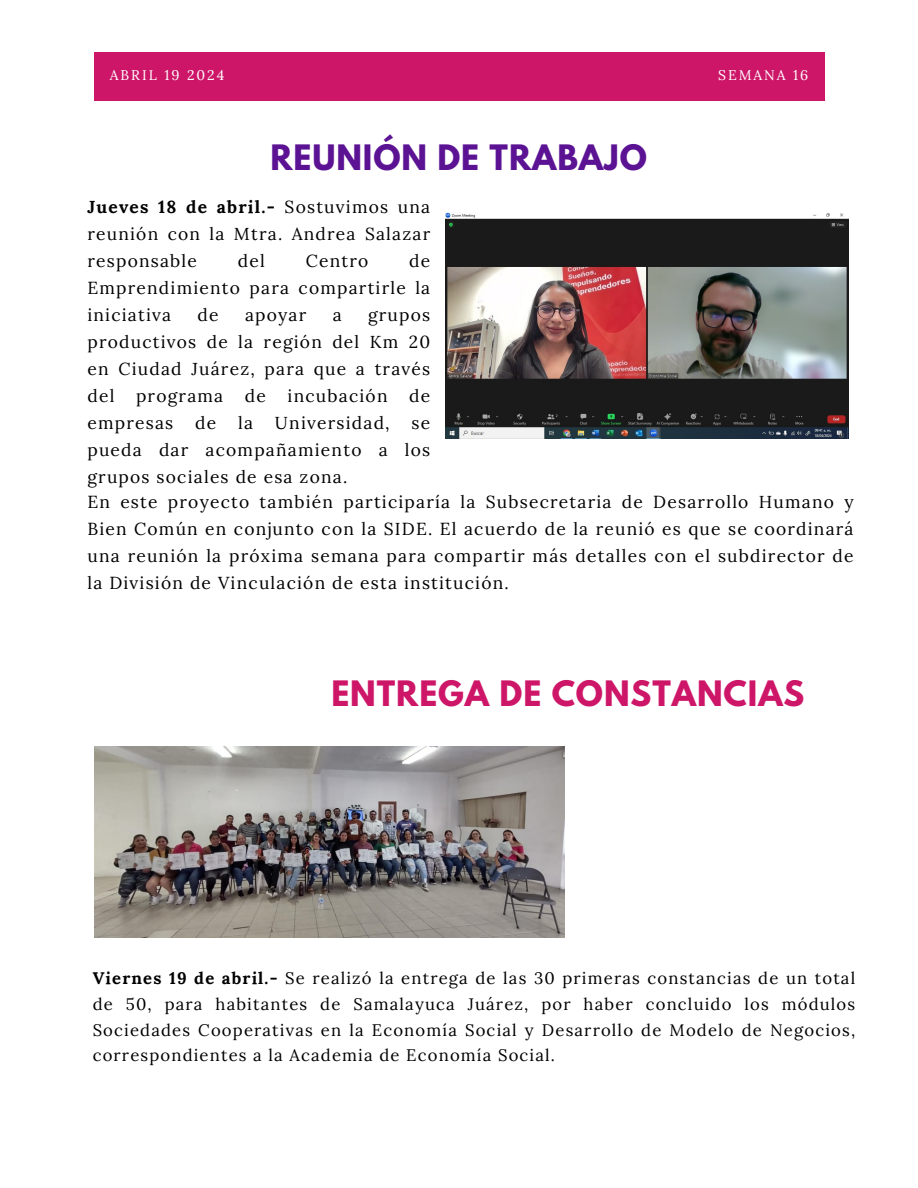
<style>
.page{position:relative;width:918px;height:1188px;background:#fff}
.page>*{position:absolute;margin:0;border:0;box-sizing:border-box;transform-origin:0 0}
.t1{font:700 31.05px "League Spartan";letter-spacing:.03em;color:#ce1669}
.t2{font:700 31.05px "League Spartan";letter-spacing:.03em;color:#5b1394}
.t3{font:17.4px/27px "Lora";letter-spacing:.07em;color:#000;text-align:justify}
.t4{font:16.65px/25.8px "Lora";letter-spacing:.07em;color:#000;text-align:justify}
.t5{font:13.95px "Lora";letter-spacing:.14em;color:#fff}
.s1{font-weight:700}
</style>
<div class="page">
<div style="left:95px;top:53px;width:730px;height:47px;background:#ce1669"></div>
<img style="left:446px;top:212px;width:403px;height:226px">
<img style="left:95px;top:746px;width:470px;height:192px">
<p class="t5" style="left:110px;top:66px;width:116px">ABRIL 19 2024</p>
<h1 class="t5" style="left:718px;top:66px;width:92px">SEMANA 16</h1>
<h2 class="t2" style="left:270px;top:142px;width:378px">REUNIÓN DE TRABAJO</h2>
<h1 class="t3" style="left:87px;top:193px;width:344px"><span class="s1">Jueves 18 de abril.-</span> Sostuvimos una reunión con la Mtra. Andrea Salazar responsable</h1>
<h1 class="t3" style="left:87px;top:247px;width:344px;text-indent:322px">de Emprendimiento para compartirle la iniciativa</h1>
<h1 class="t3" style="left:238px;top:247px;width:28px">del</h1>
<h1 class="t3" style="left:306px;top:247px;width:64px">Centro</h1>
<h1 class="t3" style="left:198px;top:301px;width:23px">de</h1>
<h1 class="t3" style="left:245px;top:301px;width:63px">apoyar</h1>
<h1 class="t3" style="left:333px;top:301px;width:10px">a</h1>
<h1 class="t3" style="left:87px;top:301px;width:344px;text-indent:281px">grupos productivos de la región del Km 20 en Ciudad Juárez, para que a través del programa de incubación de empresas</h1>
<h1 class="t3" style="left:195px;top:409px;width:23px">de</h1>
<h1 class="t3" style="left:238px;top:409px;width:16px">la</h1>
<h1 class="t3" style="left:275px;top:409px;width:116px">Universidad,</h1>
<h1 class="t3" style="left:87px;top:409px;width:344px;text-indent:324px">se pueda dar acompañamiento a los grupos sociales de esa zona.</h1>
<p class="t3" style="left:87px;top:488px;width:768px">En este proyecto también participaría la Subsecretaria de Desarrollo Humano y Bien Común en conjunto con la SIDE. El acuerdo de la reunió es que se coordinará una reunión la próxima semana para compartir más detalles con el subdirector de la División de Vinculación de esta institución.</p>
<p class="t1" style="left:331px;top:678px;width:475px">ENTREGA DE CONSTANCIAS</p>
<h2 class="t4" style="left:93px;top:965px;width:764px"><span class="s1">Viernes 19 de abril.-</span> Se realizó la entrega de las 30 primeras constancias de un total de 50, para habitantes de Samalayuca Juárez, por haber concluido los módulos Sociedades Cooperativas en la Economía Social y Desarrollo de Modelo de Negocios, correspondientes a la Academia de Economía Social.</h2>
</div>
